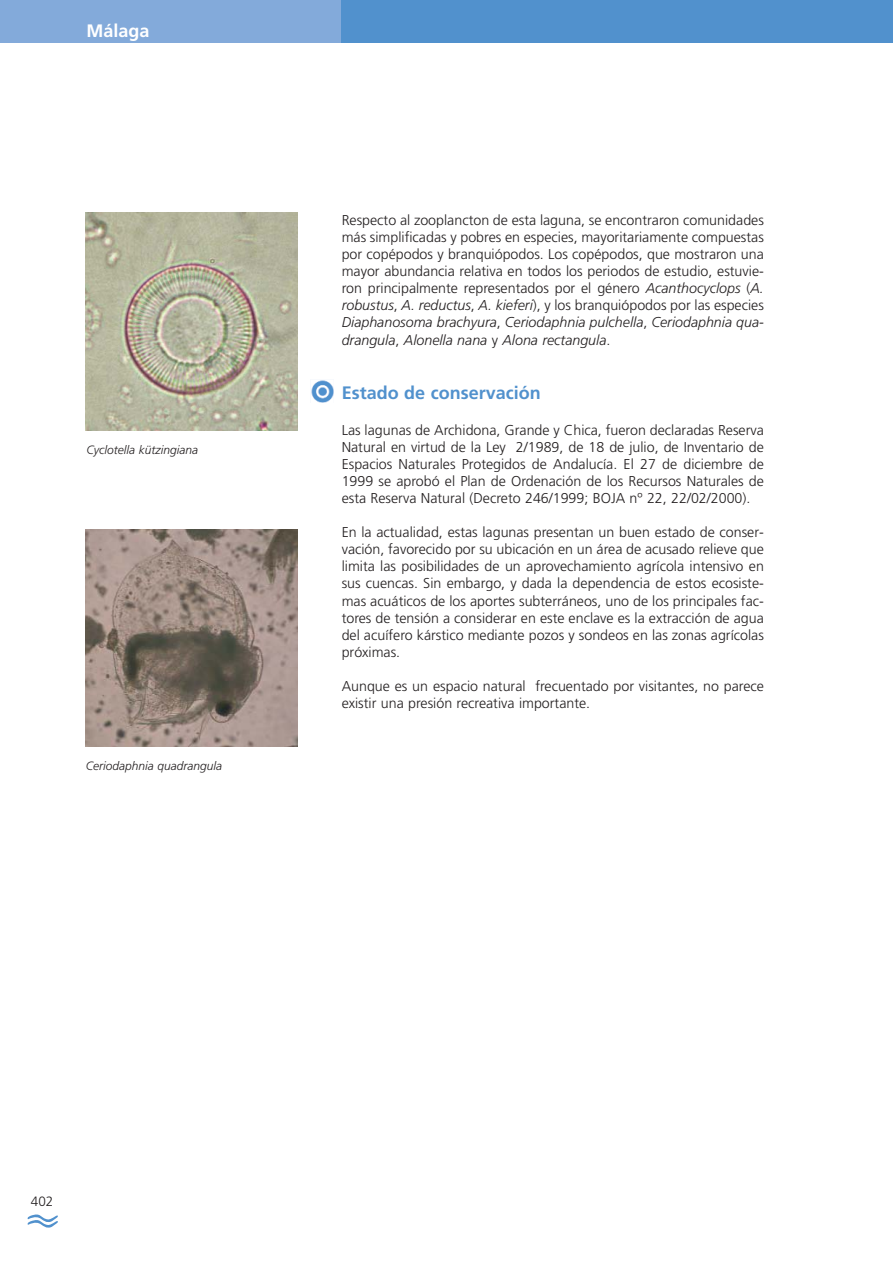
<style>
.page{position:relative;width:893px;height:1263px;background:#fff}
.page>*{position:absolute;margin:0;border:0;box-sizing:border-box;transform-origin:0 0}
.t1{font:700 18px "Frutiger";color:#5191cd}
.t2{font:700 18px "Frutiger";color:#fff}
.t3{font:300 14.25px/17.1px "Frutiger";color:#231f20;text-align:justify}
.t4{font:300 13.5px "Frutiger";color:#231f20}
.t5{font:italic 300 12px "Frutiger";color:#231f20}
.s1{font-style:italic}
</style>
<div class="page">
<img style="left:85px;top:529px;width:213px;height:217px">
<svg style="left:27px;top:1214px;width:31px;height:14px"></svg>
<img style="left:311px;top:380px;width:22px;height:23px">
<img style="left:85px;top:213px;width:213px;height:217px">
<div style="left:340px;top:0;width:553px;height:43px;background:#5191cd"></div>
<div style="left:0;top:0;width:340px;height:43px;background:#83aada"></div>
<p class="t2" style="left:87px;top:24px;width:64px">Málaga</p>
<p class="t5" style="left:87px;top:445px;width:113px">Cyclotella kützingiana</p>
<p class="t5" style="left:86px;top:761px;width:138px">Ceriodaphnia quadrangula</p>
<p class="t3" style="left:342px;top:212px;width:424px">Respecto al zooplancton de esta laguna, se encontraron comunidades más simplificadas y pobres en especies, mayoritariamente compuestas por copépodos y branquiópodos. Los copépodos, que mostraron una mayor abundancia relativa en todos los periodos de estudio, estuvie&shy;ron principalmente representados por el género <span class="s1">Acanthocyclops</span> (<span class="s1">A. robustus</span>, <span class="s1">A. reductus</span>, <span class="s1">A. kieferi</span>), y los branquiópodos por las especies <span class="s1">Diaphanosoma brachyura</span>, <span class="s1">Ceriodaphnia pulchella</span>, <span class="s1">Ceriodaphnia qua&shy;drangula</span>, <span class="s1">Alonella nana</span> y <span class="s1">Alona rectangula</span>.</p>
<p class="t1" style="left:342px;top:385px;width:200px">Estado de conservación</p>
<p class="t3" style="left:342px;top:422px;width:424px">Las lagunas de Archidona, Grande y Chica, fueron declaradas Reserva Natural en virtud de la Ley 2/1989, de 18 de julio, de Inventario de Espacios Naturales Protegidos de Andalucía. El 27 de diciembre de 1999 se aprobó el Plan de Ordenación de los Recursos Naturales de esta Reserva Natural (Decreto 246/1999; BOJA nº 22, 22/02/2000).</p>
<p class="t3" style="left:342px;top:525px;width:424px">En la actualidad, estas lagunas presentan un buen estado de conser&shy;vación, favorecido por su ubicación en un área de acusado relieve que limita las posibilidades de un aprovechamiento agrícola intensivo en sus cuencas. Sin embargo, y dada la dependencia de estos ecosiste&shy;mas acuáticos de los aportes subterráneos, uno de los principales fac&shy;tores de tensión a considerar en este enclave es la extracción de agua del acuífero kárstico mediante pozos y sondeos en las zonas agrícolas próximas.</p>
<p class="t3" style="left:342px;top:679px;width:424px">Aunque es un espacio natural frecuentado por visitantes, no parece existir una presión recreativa importante.</p>
<p class="t4" style="left:31px;top:1196px;width:24px">402</p>
</div>
